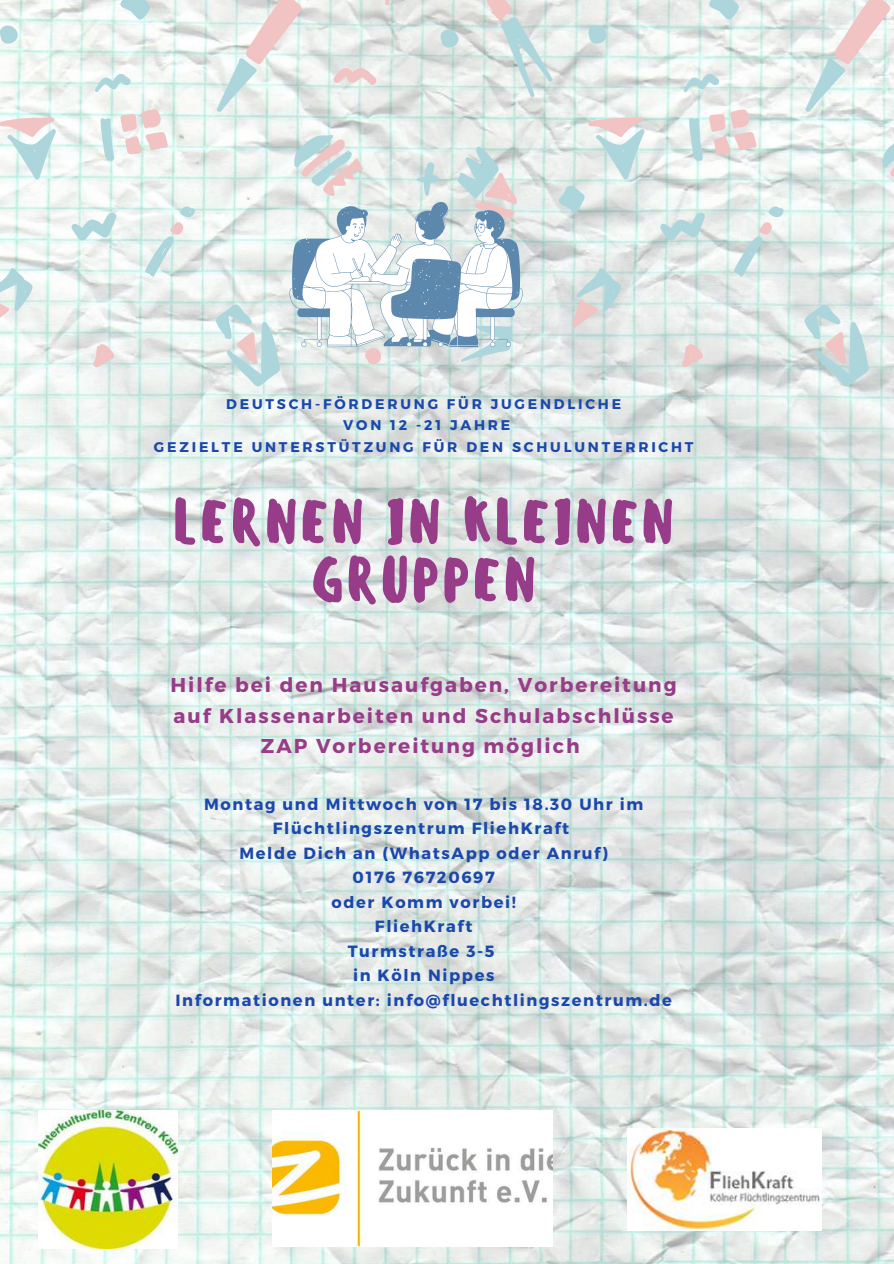
<style>
.page{position:relative;width:894px;height:1264px;background:#fff}
.page>*{position:absolute;margin:0;border:0;box-sizing:border-box;transform-origin:0 0}
.t1{font:500 58.65px/58.1px "Sensei";letter-spacing:.02em;color:#963c88;text-align:center}
.t2{font:700 19.95px/30.2px "Montserrat";letter-spacing:.1em;color:#963c88;text-align:center}
.t3{font:700 16.2px/24.6px "Montserrat";letter-spacing:.1em;color:#1b48ab;text-align:center}
.t4{font:700 14.1px/21.8px "Montserrat";letter-spacing:.2em;color:#1b48ab;text-align:center}
</style>
<div class="page">
<img style="left:0;top:0;width:893px;height:1263px">
<svg style="left:94px;top:73px;width:39px;height:20px"></svg>
<svg style="left:71px;top:211px;width:47px;height:30px"></svg>
<svg style="left:0;top:24px;width:18px;height:21px"></svg>
<svg style="left:440px;top:29px;width:18px;height:20px"></svg>
<svg style="left:120px;top:0;width:30px;height:20px"></svg>
<svg style="left:384px;top:0;width:30px;height:6px"></svg>
<svg style="left:216px;top:0;width:99px;height:113px"></svg>
<svg style="left:216px;top:302px;width:65px;height:84px"></svg>
<svg style="left:100px;top:108px;width:68px;height:55px"></svg>
<svg style="left:0;top:117px;width:56px;height:63px"></svg>
<svg style="left:145px;top:206px;width:50px;height:71px"></svg>
<svg style="left:0;top:268px;width:33px;height:60px"></svg>
<svg style="left:332px;top:67px;width:47px;height:21px"></svg>
<svg style="left:92px;top:344px;width:23px;height:25px"></svg>
<svg style="left:682px;top:73px;width:39px;height:20px"></svg>
<svg style="left:659px;top:211px;width:47px;height:30px"></svg>
<svg style="left:588px;top:24px;width:18px;height:21px"></svg>
<svg style="left:708px;top:0;width:30px;height:20px"></svg>
<svg style="left:804px;top:0;width:89px;height:113px"></svg>
<svg style="left:881px;top:134px;width:12px;height:43px"></svg>
<svg style="left:804px;top:302px;width:65px;height:84px"></svg>
<svg style="left:688px;top:108px;width:68px;height:55px"></svg>
<svg style="left:557px;top:117px;width:88px;height:96px;background:#d8e3e2"></svg>
<svg style="left:486px;top:0;width:67px;height:99px;background:#d6e0df"></svg>
<svg style="left:733px;top:206px;width:50px;height:71px"></svg>
<svg style="left:572px;top:268px;width:49px;height:60px;background:#d1dbdb"></svg>
<svg style="left:680px;top:344px;width:23px;height:25px"></svg>
<img style="left:627px;top:1128px;width:194px;height:102px">
<img style="left:39px;top:1110px;width:138px;height:138px">
<img style="left:272px;top:1110px;width:280px;height:136px">
<svg style="left:289px;top:134px;width:233px;height:232px"></svg>
<p class="t4" style="left:154px;top:392px;width:541px">DEUTSCH-FÖRDERUNG FÜR JUGENDLICHE<br>VON 12 -21 JAHRE<br>GEZIELTE UNTERSTÜTZUNG FÜR DEN SCHULUNTERRICHT</p>
<h1 class="t1" style="left:172px;top:493px;width:504px">LERNEN IN KLEINEN<br>GRUPPEN</h1>
<p class="t2" style="left:170px;top:669px;width:507px">Hilfe bei den Hausaufgaben, Vorbereitung auf Klassenarbeiten und Schulabschlüsse<br>ZAP Vorbereitung möglich</p>
<p class="t3" style="left:175px;top:790px;width:498px">Montag und Mittwoch von 17 bis 18.30 Uhr im<br>Flüchtlingszentrum FliehKraft<br>Melde Dich an (WhatsApp oder Anruf)<br>0176 76720697<br>oder Komm vorbei!<br>FliehKraft<br>Turmstraße 3-5<br>in Köln Nippes<br>Informationen unter: info@fluechtlingszentrum.de</p>
</div>
